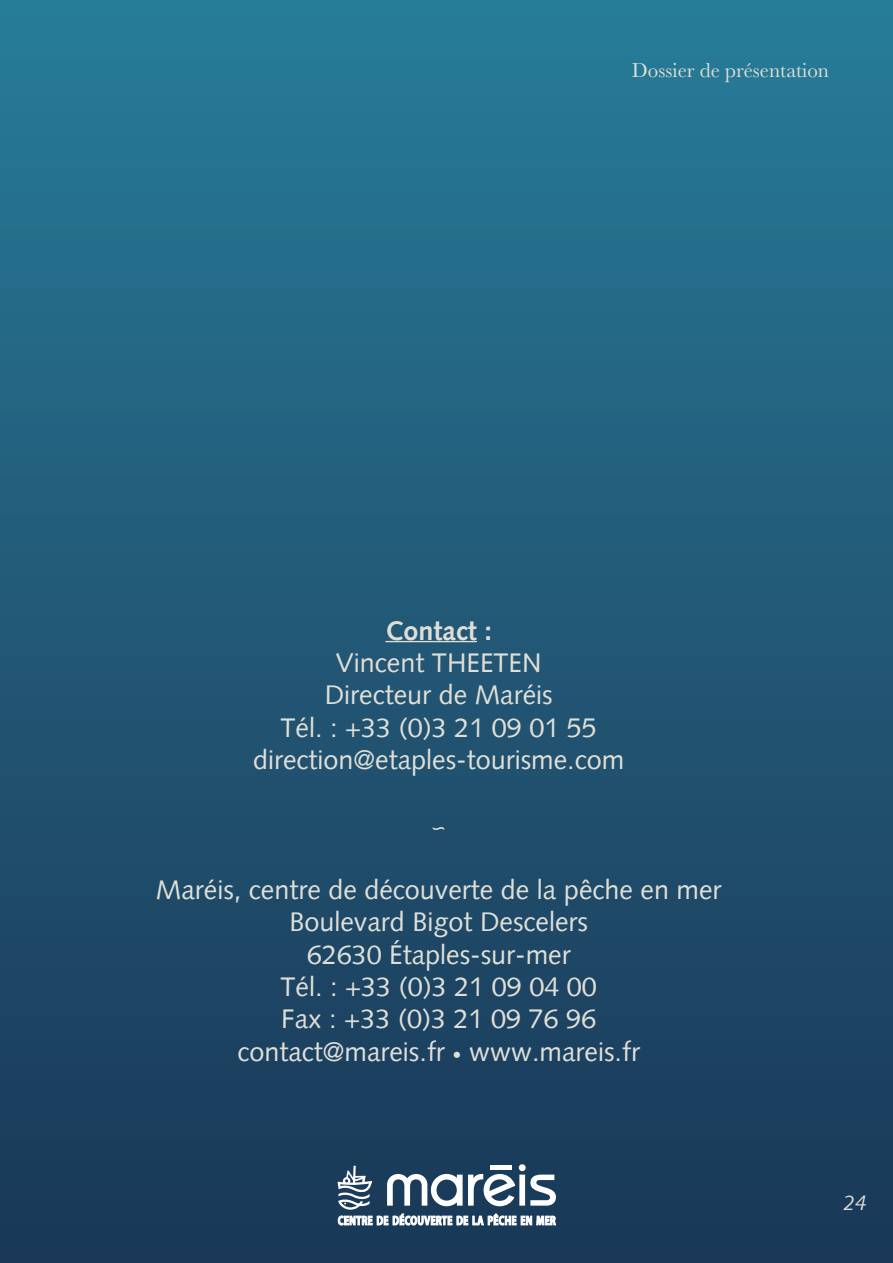
<style>
.page{position:relative;width:893px;height:1263px;background:#fff}
.page>*{position:absolute;margin:0;border:0;box-sizing:border-box;transform-origin:0 0}
.t1{font:27px/32.4px "Syntax";color:#e0dfd7;text-align:center}
.t2{font:700 27px "Syntax";color:#e0dfd7}
.t3{font:21px "Baskerville";color:#e0dfd7}
.t4{font:italic 21px "Syntax";color:#e0dfd7}
.s1{font-size:18px}
</style>
<div class="page">
<div style="left:0;top:0;width:893px;height:1263px;background:linear-gradient(to bottom,#277c97,#1a3655)"></div>
<svg style="left:337px;top:1164px;width:219px;height:69px"></svg>
<hr style="left:385px;top:641px;width:92px;height:1px;background:#e0dfd7">
<svg style="left:433px;top:827px;width:11px;height:3px"></svg>
<p class="t3" style="left:632px;top:57px;width:199px">Dossier de présentation</p>
<p class="t2" style="left:385px;top:618px;width:108px">Contact :</p>
<p class="t1" style="left:253px;top:648px;width:373px">Vincent THEETEN<br>Directeur de Maréis<br>Tél. : +33 (0)3 21 09 01 55 direction@etaples-tourisme.com</p>
<p class="t1" style="left:156px;top:875px;width:567px">Maréis, centre de découverte de la pêche en mer<br>Boulevard Bigot Descelers<br>62630 Étaples-sur-mer<br>Tél. : +33 (0)3 21 09 04 00<br>Fax : +33 (0)3 21 09 76 96<br>contact@mareis.fr <span class="s1">•</span> www.mareis.fr</p>
<p class="t4" style="left:843px;top:1193px;width:25px">24</p>
</div>
